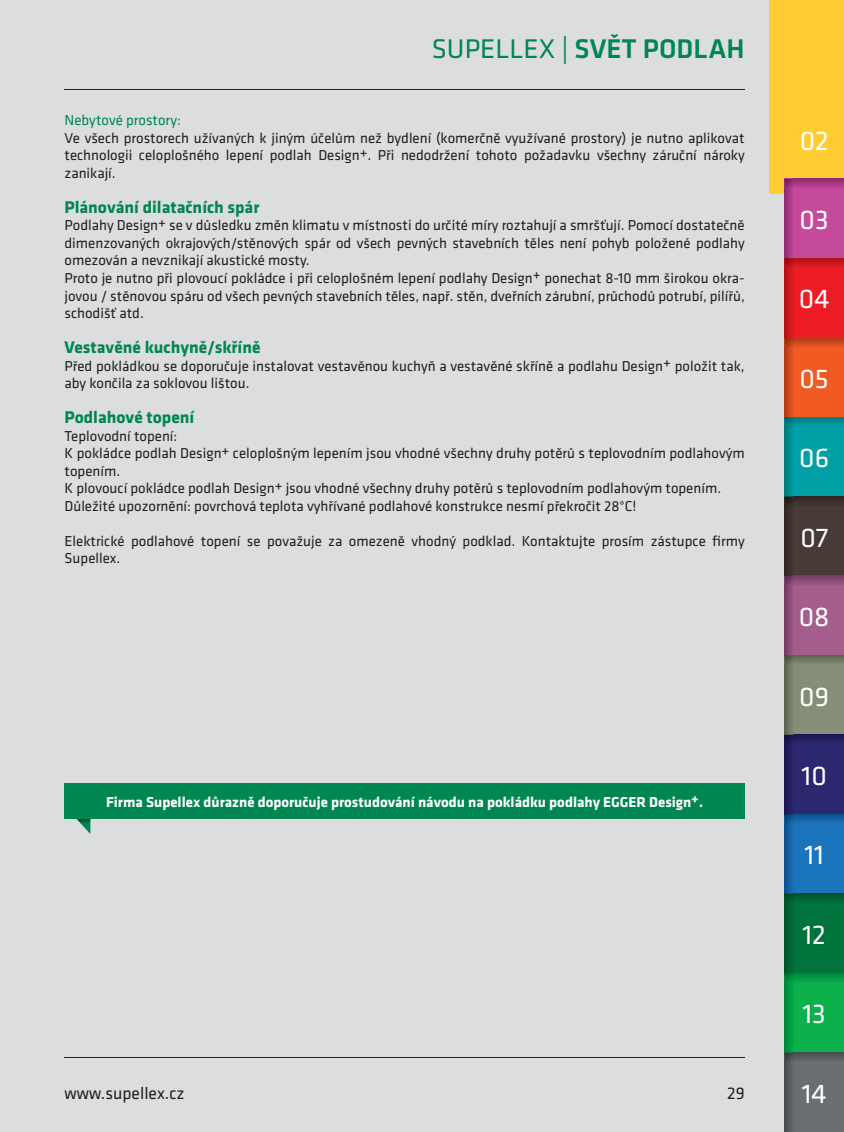
<style>
.page{position:relative;width:844px;height:1132px;background:#fff}
.page>*{position:absolute;margin:0;border:0;box-sizing:border-box;transform-origin:0 0}
.t1{font:28px "Klavika";color:#fff}
.t2{font:500 28px "Klavika";color:#008651}
.t3{font:700 17.5px "Klavika";color:#008651}
.t4{font:17.5px "Klavika";color:#231f20}
.t5{font:14.88px/17.5px "Klavika";color:#231f20}
.t6{font:700 14.88px "Klavika";color:#fff}
.t7{font:14.88px "Klavika";color:#008651}
.s1{font-weight:400}
</style>
<div class="page">
<div style="left:0;top:0;width:843px;height:1131px;background:#dcddde"></div>
<hr style="left:64px;top:1056px;width:680px;height:1px;background:#231f20">
<hr style="left:64px;top:89px;width:680px;height:1px;background:#231f20">
<svg style="left:76px;top:818px;width:14px;height:15px"></svg>
<div style="left:64px;top:783px;width:680px;height:35px;background:#008651"></div>
<div style="left:769px;top:0;width:74px;height:193px;background:#ffcc31"></div>
<svg style="left:784px;top:179px;width:59px;height:79px;background:#be4595"></svg>
<svg style="left:784px;top:258px;width:59px;height:79px;background:#e41a22"></svg>
<svg style="left:784px;top:337px;width:59px;height:80px;background:#e75520"></svg>
<svg style="left:784px;top:417px;width:59px;height:79px;background:#009a9f"></svg>
<div style="left:784px;top:496px;width:59px;height:79px;background:#483a37"></div>
<svg style="left:784px;top:575px;width:59px;height:80px;background:#9b5887"></svg>
<svg style="left:784px;top:655px;width:59px;height:79px;background:#7f8773"></svg>
<div style="left:784px;top:734px;width:59px;height:80px;background:#2b286f"></div>
<svg style="left:784px;top:814px;width:59px;height:79px;background:#186fb4"></svg>
<svg style="left:784px;top:893px;width:59px;height:79px;background:#006d38"></svg>
<svg style="left:784px;top:972px;width:59px;height:80px;background:#08aa48"></svg>
<svg style="left:784px;top:1052px;width:59px;height:79px;background:#64676c"></svg>
<svg style="left:784px;top:179px;width:9px;height:14px"></svg>
<svg style="left:784px;top:258px;width:9px;height:9px"></svg>
<svg style="left:784px;top:337px;width:9px;height:9px"></svg>
<svg style="left:784px;top:417px;width:9px;height:9px"></svg>
<svg style="left:784px;top:496px;width:9px;height:9px"></svg>
<svg style="left:784px;top:575px;width:9px;height:9px"></svg>
<svg style="left:784px;top:655px;width:9px;height:9px"></svg>
<svg style="left:784px;top:734px;width:9px;height:9px"></svg>
<svg style="left:784px;top:814px;width:9px;height:9px"></svg>
<svg style="left:784px;top:893px;width:9px;height:9px"></svg>
<svg style="left:784px;top:972px;width:9px;height:9px"></svg>
<svg style="left:784px;top:1052px;width:9px;height:9px"></svg>
<h1 class="t2" style="left:431px;top:38px;width:314px"><span class="s1">SUPELLEX |</span> SVĚT PODLAH</h1>
<p class="t7" style="left:64px;top:115px;width:118px">Nebytové prostory:</p>
<p class="t5" style="left:64px;top:131px;width:681px;text-align:justify">Ve všech prostorech užívaných k jiným účelům než bydlení (komerčně využívané prostory) je nutno aplikovat technologii celoplošného lepení podlah Design+. Při nedodržení tohoto požadavku všechny záruční nároky zanikají.</p>
<p class="t3" style="left:64px;top:200px;width:196px">Plánování dilatačních spár</p>
<p class="t5" style="left:64px;top:218px;width:681px">Podlahy Design+ se v důsledku změn klimatu v místnosti do určité míry roztahují a smršťují. Pomocí dostatečně dimenzovaných okrajových/stěnových spár od všech pevných stavebních těles není pohyb položené podlahy omezován a nevznikají akustické mosty.<br>Proto je nutno při plovoucí pokládce i při celoplošném lepení podlahy Design+ ponechat 8-10 mm širokou okra&shy;jovou / stěnovou spáru od všech pevných stavebních těles, např. stěn, dveřních zárubní, průchodů potrubí, pilířů, schodišť atd.</p>
<p class="t3" style="left:64px;top:340px;width:197px">Vestavěné kuchyně/skříně</p>
<p class="t5" style="left:64px;top:358px;width:681px">Před pokládkou se doporučuje instalovat vestavěnou kuchyň a vestavěné skříně a podlahu Design+ položit tak, aby končila za soklovou lištou.</p>
<p class="t3" style="left:64px;top:410px;width:131px">Podlahové topení</p>
<p class="t5" style="left:64px;top:428px;width:681px">Teplovodní topení:<br>K pokládce podlah Design+ celoplošným lepením jsou vhodné všechny druhy potěrů s teplovodním podlahovým topením.<br>K plovoucí pokládce podlah Design+ jsou vhodné všechny druhy potěrů s teplovodním podlahovým topením.<br>Důležité upozornění: povrchová teplota vyhřívané podlahové konstrukce nesmí překročit 28°C!</p>
<p class="t5" style="left:64px;top:533px;width:681px">Elektrické podlahové topení se považuje za omezeně vhodný podklad. Kontaktujte prosím zástupce firmy<br>Supellex.</p>
<p class="t6" style="left:106px;top:795px;width:598px">Firma Supellex důrazně doporučuje prostudování návodu na pokládku podlahy EGGER Design+.</p>
<p class="t4" style="left:64px;top:1085px;width:122px">www.supellex.cz</p>
<p class="t4" style="left:727px;top:1085px;width:19px">29</p>
<h1 class="t1" style="left:799px;top:129px;width:30px">02</h1>
<h1 class="t1" style="left:799px;top:209px;width:31px">03</h1>
<h1 class="t1" style="left:798px;top:288px;width:32px">04</h1>
<h1 class="t1" style="left:799px;top:368px;width:31px">05</h1>
<h1 class="t1" style="left:799px;top:447px;width:31px">06</h1>
<h1 class="t1" style="left:800px;top:526px;width:29px">07</h1>
<h1 class="t1" style="left:798px;top:606px;width:32px">08</h1>
<h1 class="t1" style="left:799px;top:685px;width:31px">09</h1>
<h1 class="t1" style="left:801px;top:764px;width:27px">10</h1>
<h1 class="t1" style="left:804px;top:844px;width:21px">11</h1>
<h1 class="t1" style="left:802px;top:923px;width:25px">12</h1>
<h1 class="t1" style="left:802px;top:1003px;width:25px">13</h1>
<h1 class="t1" style="left:801px;top:1082px;width:26px">14</h1>
</div>
